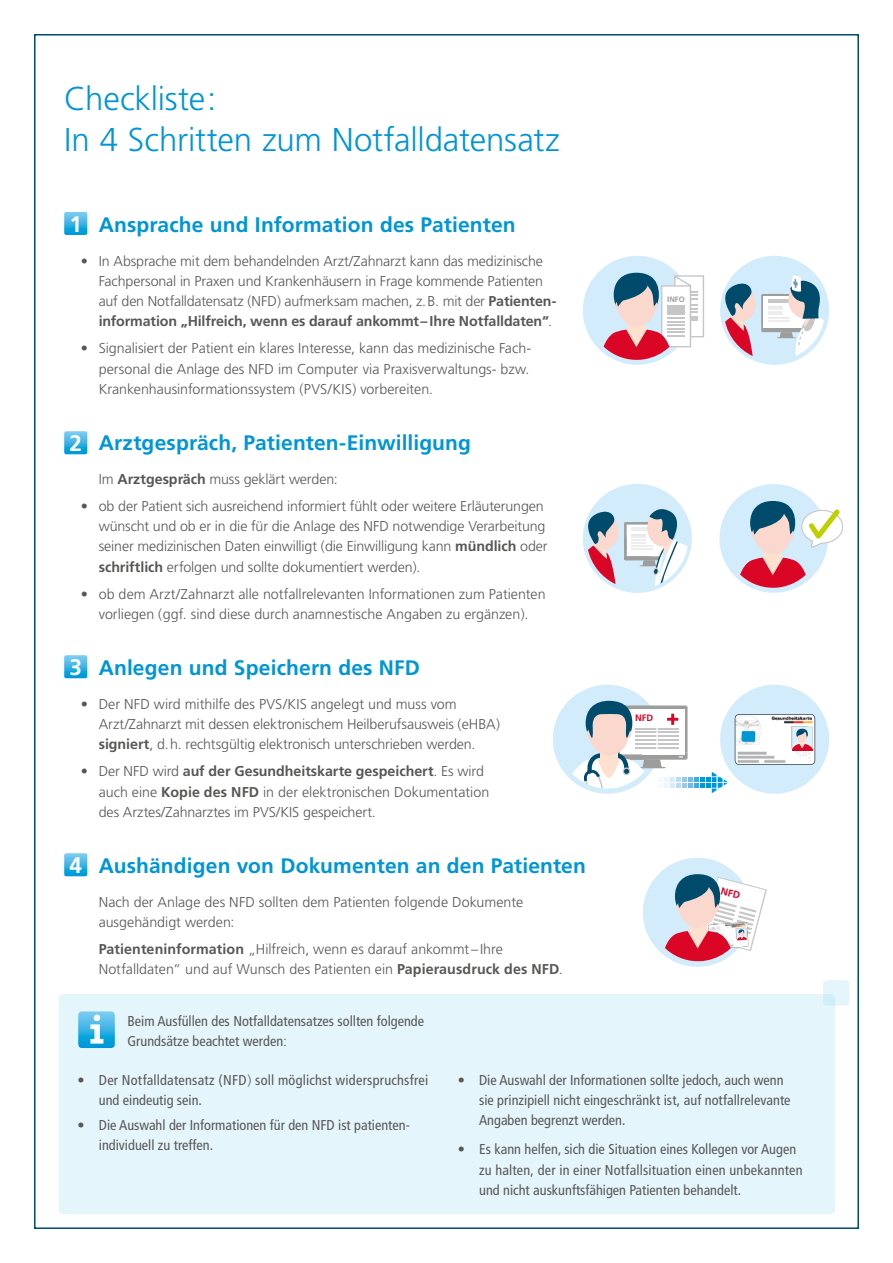
<style>
.page{position:relative;width:893px;height:1263px;background:#fff}
.page>*{position:absolute;margin:0;border:0;box-sizing:border-box;transform-origin:0 0}
.t1{font:300 33px/40.5px "Frutiger LT Pro";letter-spacing:-.005em;color:#0095d6}
.t2{font:700 21px "Frutiger LT Pro";letter-spacing:.005em;color:#0095d6}
.t3{font:300 14.25px/20.2px "Frutiger LT Std";letter-spacing:-.005em;color:#575756}
.t4{font:condensed 14.25px/20.2px "Frutiger LT Std";color:#575756}
.t5{font:700 14.25px "Frutiger LT Pro";letter-spacing:-.01em;color:#575756}
.t6{font:700 9.3px "Frutiger LT Std";color:#db0626}
.t7{font:700 7.8px "Frutiger LT Std";color:#9d9d9c}
.s1{font-size:22.5px;color:#fff}
.s2{font-family:"Frutiger LT Pro";font-weight:700}
.s3{font-family:"Frutiger LT Std";font-weight:300}
.s4{font-family:"Frutiger LT Pro"}
.s5{font-weight:700}
.s6{font-weight:300;font-stretch:normal}
</style>
<div class="page">
<div style="left:674px;top:275px;width:30px;height:62px;background:#fff;border:1px solid #c6c6c6"></div>
<svg style="left:583px;top:255px;width:115px;height:110px"></svg>
<svg style="left:720px;top:255px;width:109px;height:110px"></svg>
<svg style="left:553px;top:684px;width:276px;height:110px"></svg>
<div style="left:742px;top:731px;width:13px;height:11px;background:#0095d6"></div>
<div style="left:58px;top:994px;width:777px;height:220px;background:#e5f5fc;border-radius:4px"></div>
<svg style="left:823px;top:980px;width:26px;height:26px"></svg>
<svg style="left:78px;top:1011px;width:37px;height:37px"></svg>
<svg style="left:64px;top:212px;width:23px;height:23px"></svg>
<svg style="left:64px;top:431px;width:23px;height:23px"></svg>
<svg style="left:64px;top:655px;width:23px;height:23px"></svg>
<svg style="left:64px;top:853px;width:23px;height:23px"></svg>
<svg style="left:583px;top:484px;width:109px;height:109px"></svg>
<svg style="left:719px;top:484px;width:124px;height:109px"></svg>
<svg style="left:643px;top:857px;width:124px;height:110px"></svg>
<h1 class="t1" style="left:64px;top:79px;width:497px">Checkliste:<br>In 4 Schritten zum Notfalldatensatz</h1>
<h2 class="t2" style="left:69px;top:212px;width:448px"><span class="s1">1</span> Ansprache und Information des Patienten</h2>
<p class="t3" style="left:99px;top:251px;width:459px;text-indent:-18px">• In Absprache mit dem behandelnden Arzt/Zahnarzt kann das medizinische<br>Fachpersonal in Praxen und Krankenhäusern in Frage kommende Patienten auf den Notfalldatensatz (NFD) aufmerksam machen, z.B. mit der <span class="s2">Patienten‑</span></p>
<p class="t5" style="left:99px;top:313px;width:455px">information „Hilfreich, wenn es darauf ankommt–Ihre Notfalldaten“<span class="s3">.</span></p>
<p class="t3" style="left:99px;top:338px;width:434px;text-indent:-18px">• Signalisiert der Patient ein klares Interesse, kann das medizinische Fach&shy;personal die Anlage des NFD im Computer via Praxisverwaltungs- bzw.<br>Krankenhausinformationssystem (PVS/KIS) vorbereiten.</p>
<h2 class="t2" style="left:69px;top:430px;width:403px"><span class="s1">2</span> Arztgespräch, Patienten-Einwilligung</h2>
<p class="t3" style="left:99px;top:469px;width:241px">Im <span class="s2">Arztgespräch</span> muss geklärt werden:</p>
<p class="t3" style="left:99px;top:496px;width:450px;text-indent:-18px">• ob der Patient sich ausreichend informiert fühlt oder weitere Erläuterungen wünscht und ob er in die für die Anlage des NFD notwendige Verarbeitung seiner medizinischen Daten <span class="s4">einwilligt</span> (die Einwilligung kann <span class="s2">mündlich</span> oder <span class="s2">schriftlich</span> erfolgen und sollte dokumentiert werden).</p>
<p class="t3" style="left:81px;top:584px;width:466px;text-align:center">• ob dem Arzt/Zahnarzt alle notfallrelevanten Informationen zum Patienten vorliegen (ggf. sind diese durch anamnestische Angaben zu ergänzen).</p>
<h2 class="t2" style="left:69px;top:655px;width:352px"><span class="s1">3</span> Anlegen und Speichern des NFD</h2>
<p class="t3" style="left:99px;top:694px;width:403px;text-indent:-18px">• Der NFD wird mithilfe des PVS/KIS angelegt und muss vom<br>Arzt/Zahnarzt mit dessen elektronischem Heilberufsausweis (eHBA) <span class="s2">signiert</span>, d.h. rechtsgültig elektronisch unterschrieben werden.</p>
<p class="t3" style="left:99px;top:761px;width:392px;text-indent:-18px">• Der NFD wird <span class="s5">auf der Gesundheitskarte gespeichert</span>. Es wird auch eine <span class="s2">Kopie des NFD</span> in der elektronischen Dokumentation des Arztes/Zahnarztes im PVS/KIS gespeichert.</p>
<h2 class="t2" style="left:69px;top:853px;width:518px"><span class="s1">4</span> Aushändigen von Dokumenten an den Patienten</h2>
<p class="t3" style="left:99px;top:892px;width:426px">Nach der Anlage des NFD sollten dem Patienten folgende Dokumente ausgehändigt werden:</p>
<p class="t3" style="left:99px;top:939px;width:465px"><span class="s2">Patienteninformation</span> „Hilfreich, wenn es darauf ankommt –Ihre<br>Notfalldaten“ und auf Wunsch des Patienten ein <span class="s2">Papierausdruck des NFD</span>.</p>
<p class="t7" style="left:667px;top:295px;width:19px">INFO</p>
<p class="t6" style="left:635px;top:712px;width:20px">NFD</p>
<p class="t4" style="left:128px;top:1011px;width:298px">Beim Ausfüllen des Notfalldatensatzes sollten folgende<br>Grundsätze beachtet werden<span class="s6">:</span></p>
<p class="t4" style="left:99px;top:1070px;width:331px;text-indent:-21px">• Der Notfalldatensatz (NFD<span class="s6">)</span> soll möglichst widerspruchsfrei und eindeutig sein.</p>
<p class="t4" style="left:99px;top:1115px;width:313px;text-indent:-21px">• Die Auswahl der Informationen für den NFD ist patienten&shy;individuell zu treffen.</p>
<p class="t4" style="left:479px;top:1070px;width:313px;text-indent:-21px">• Die Auswahl der Informationen sollte jedoch, auch wenn sie prinzipiell nicht eingeschränkt ist, auf notfallrelevante<br>Angaben begrenzt werden.</p>
<p class="t4" style="left:479px;top:1139px;width:325px;text-indent:-21px">• Es kann helfen, sich die Situation eines Kollegen vor Augen zu halten, der in einer Notfallsituation einen unbekannten und nicht auskunftsfähigen Patienten behandelt.</p>
</div>
